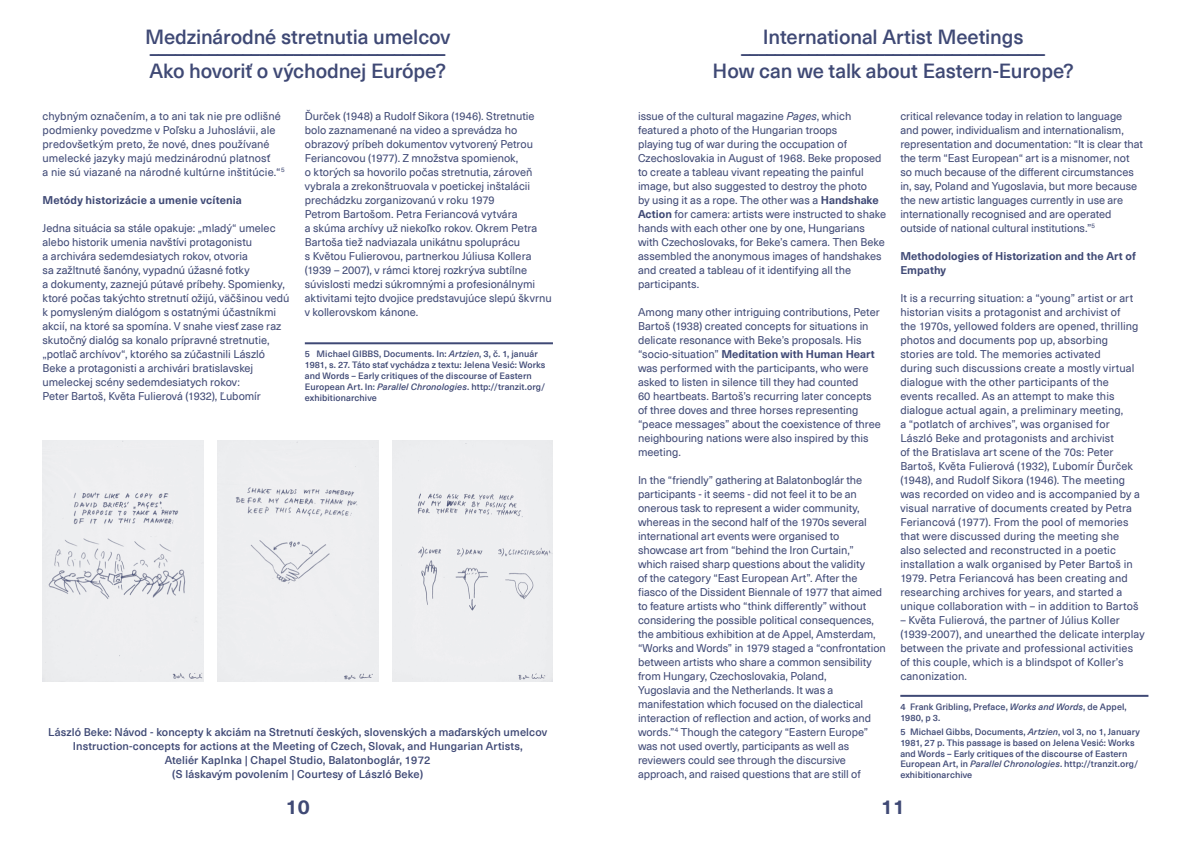
<style>
.page{position:relative;width:1191px;height:842px;background:#fff}
.page>*{position:absolute;margin:0;border:0;box-sizing:border-box;transform-origin:0 0}
.t1{font:500 20px/17px "Neue Haas Unica Pro";letter-spacing:-.01em;color:#3f4975;text-align:center}
.t2{font:700 20px "Neue Haas Unica Pro";color:#3f4975}
.t3{font:11px/14px "Neue Haas Unica Pro";color:#3f4975}
.t4{font:500 11px/14px "Neue Haas Unica Pro";letter-spacing:.01em;color:#3f4975;text-align:center}
.t5{font:700 11px/14px "Neue Haas Unica Pro";letter-spacing:.005em;color:#3f4975}
.t6{font:500 9px/10.8px "Neue Haas Unica Pro";letter-spacing:.005em;color:#3f4975}
.s1{font-style:italic}
.s2{font-weight:700}
</style>
<div class="page">
<hr style="left:305px;top:342px;width:248px;height:2px;background:#3f4975">
<hr style="left:900px;top:695px;width:248px;height:2px;background:#3f4975">
<img style="left:43px;top:440px;width:160px;height:241px">
<div style="left:217px;top:440px;width:161px;height:241px;background:#edeef0"></div>
<div style="left:392px;top:440px;width:161px;height:241px;background:#edeef0"></div>
<h1 class="t1" style="left:145px;top:28px;width:307px;text-align:left">Medzinárodné stretnutia umelcov –––––––––––––––––––––––––––––––––––<br>Ako hovoriť o východnej Európe?</h1>
<h1 class="t1" style="left:712px;top:28px;width:363px">International Artist Meetings ––––––––––––––––––––––––––––––––––––<br>How can we talk about Eastern-Europe?</h1>
<p class="t3" style="left:43px;top:109px;width:244px">chybným označením, a to ani tak nie pre odlišné podmienky povedzme v Poľsku a Juhoslávii, ale predovšetkým preto, že nové, dnes používané umelecké jazyky majú medzinárodnú platnosť<br>a nie sú viazané na národné kultúrne inštitúcie.“<sup>5</sup></p>
<p class="t5" style="left:43px;top:193px;width:201px">Metódy historizácie a umenie vcítenia</p>
<p class="t3" style="left:43px;top:221px;width:248px">Jedna situácia sa stále opakuje: „mladý“ umelec alebo historik umenia navštívi protagonistu<br>a archivára sedemdesiatych rokov, otvoria<br>sa zažltnuté šanóny, vypadnú úžasné fotky<br>a dokumenty, zaznejú pútavé príbehy. Spomienky, ktoré počas takýchto stretnutí ožijú, väčšinou vedú k pomysleným dialógom s ostatnými účastníkmi akcií, na ktoré sa spomína. V snahe viesť zase raz skutočný dialóg sa konalo prípravné stretnutie, „potlač archívov“, ktorého sa zúčastnili László Beke a protagonisti a archivári bratislavskej umeleckej scény sedemdesiatych rokov:<br>Peter Bartoš, Květa Fulierová (1932), Ľubomír</p>
<p class="t3" style="left:305px;top:109px;width:248px">Ďurček (1948) a Rudolf Sikora (1946). Stretnutie bolo zaznamenané na video a sprevádza ho obrazový príbeh dokumentov vytvorený Petrou Feriancovou (1977). Z množstva spomienok,<br>o ktorých sa hovorilo počas stretnutia, zároveň vybrala a zrekonštruovala v poetickej inštalácii prechádzku zorganizovanú v roku 1979<br>Petrom Bartošom. Petra Feriancová vytvára<br>a skúma archívy už niekoľko rokov. Okrem Petra Bartoša tiež nadviazala unikátnu spoluprácu<br>s Květou Fulierovou, partnerkou Júliusa Kollera (1939 – 2007), v rámci ktorej rozkrýva subtílne súvislosti medzi súkromnými a profesionálnymi aktivitami tejto dvojice predstavujúce slepú škvrnu v kollerovskom kánone.<sup>3</sup></p>
<p class="t6" style="left:305px;top:349px;width:242px">5 Michael GIBBS, Documents. In: <span class="s1">Artzien</span>, 3, č. 1, január 1981, s. 27. Táto stať vychádza z textu: Jelena Vesić: Works and Words – Early critiques of the discourse of Eastern European Art. In: <span class="s1">Parallel Chronologies</span>. http://tranzit.org/ exhibitionarchive</p>
<p class="t4" style="left:48px;top:725px;width:500px">László Beke: Návod - koncepty k akciám na Stretnutí českých, slovenských a maďarských umelcov Instruction-concepts for actions at the Meeting of Czech, Slovak, and Hungarian Artists,<br>Ateliér Kaplnka | Chapel Studio, Balatonboglár, 1972<br>(S láskavým povolením | Courtesy of László Beke)</p>
<p class="t3" style="left:638px;top:109px;width:250px">issue of the cultural magazine <span class="s1">Pages</span>, which featured a photo of the Hungarian troops<br>playing tug of war during the occupation of Czechoslovakia in August of 1968. Beke proposed to create a tableau vivant repeating the painful image, but also suggested to destroy the photo<br>by using it as a rope. The other was a <span class="s2">Handshake Action</span> for camera: artists were instructed to shake hands with each other one by one, Hungarians with Czechoslovaks, for Beke’s camera. Then Beke assembled the anonymous images of handshakes and created a tableau of it identifying all the participants.</p>
<p class="t3" style="left:638px;top:305px;width:244px">Among many other intriguing contributions, Peter Bartoš (1938) created concepts for situations in delicate resonance with Beke’s proposals. His “socio-situation” <span class="s2">Meditation with Human Heart </span>was performed with the participants, who were asked to listen in silence till they had counted<br>60 heartbeats. Bartoš’s recurring later concepts of three doves and three horses representing “peace messages” about the coexistence of three neighbouring nations were also inspired by this meeting.</p>
<p class="t3" style="left:638px;top:473px;width:249px">In the “friendly” gathering at Balatonboglár the participants - it seems - did not feel it to be an onerous task to represent a wider community, whereas in the second half of the 1970s several international art events were organised to showcase art from “behind the Iron Curtain,” which raised sharp questions about the validity<br>of the category “East European Art”. After the fiasco of the Dissident Biennale of 1977 that aimed to feature artists who “think differently” without considering the possible political consequences, the ambitious exhibition at de Appel, Amsterdam, “Works and Words” in 1979 staged a “confrontation between artists who share a common sensibility from Hungary, Czechoslovakia, Poland,<br>Yugoslavia and the Netherlands. It was a manifestation which focused on the dialectical interaction of reflection and action, of works and words.”<sup>4</sup> Though the category “Eastern Europe” was not used overtly, participants as well as reviewers could see through the discursive approach, and raised questions that are still of</p>
<p class="t3" style="left:900px;top:109px;width:244px">critical relevance today in relation to language and power, individualism and internationalism, representation and documentation: “It is clear that the term “East European“ art is a misnomer, not so much because of the different circumstances in, say, Poland and Yugoslavia, but more because the new artistic languages currently in use are internationally recognised and are operated outside of national cultural institutions.”<sup>5</sup><sup>23</sup></p>
<p class="t5" style="left:900px;top:249px;width:237px">Methodologies of Historization and the Art of<br>Empathy</p>
<p class="t3" style="left:900px;top:291px;width:241px">It is a recurring situation: a “young” artist or art historian visits a protagonist and archivist of<br>the 1970s, yellowed folders are opened, thrilling photos and documents pop up, absorbing stories are told. The memories activated<br>during such discussions create a mostly virtual dialogue with the other participants of the events recalled. As an attempt to make this dialogue actual again, a preliminary meeting,<br>a “potlatch of archives”, was organised for László Beke and protagonists and archivist<br>of the Bratislava art scene of the 70s: Peter Bartoš, Květa Fulierová (1932), Ľubomír Ďurček (1948), and Rudolf Sikora (1946). The meeting was recorded on video and is accompanied by a visual narrative of documents created by Petra Feriancová (1977). From the pool of memories that were discussed during the meeting she also selected and reconstructed in a poetic installation a walk organised by Peter Bartoš in 1979. Petra Feriancová has been creating and researching archives for years, and started a unique collaboration with – in addition to Bartoš</p>
<p class="t3" style="left:900px;top:613px;width:246px">– Květa Fulierová, the partner of Július Koller (1939-2007), and unearthed the delicate interplay between the private and professional activities of this couple, which is a blindspot of Koller’s canonization.</p>
<p class="t6" style="left:900px;top:701px;width:228px">4 Frank Gribling, Preface, <span class="s1">Works and Words</span>, de Appel,<br>1980, p 3.</p>
<p class="t6" style="left:900px;top:726px;width:241px">5 Michael Gibbs, Documents, <span class="s1">Artzien</span>, vol 3, no 1, January 1981, 27 p. This passage is based on Jelena Vesić: Works and Words – Early critiques of the discourse of Eastern European Art, in <span class="s1">Parallel Chronologies</span>. http://tranzit.org/ exhibitionarchive</p>
<h1 class="t2" style="left:286px;top:795px;width:25px">10</h1>
<h1 class="t2" style="left:881px;top:795px;width:25px">11</h1>
</div>
